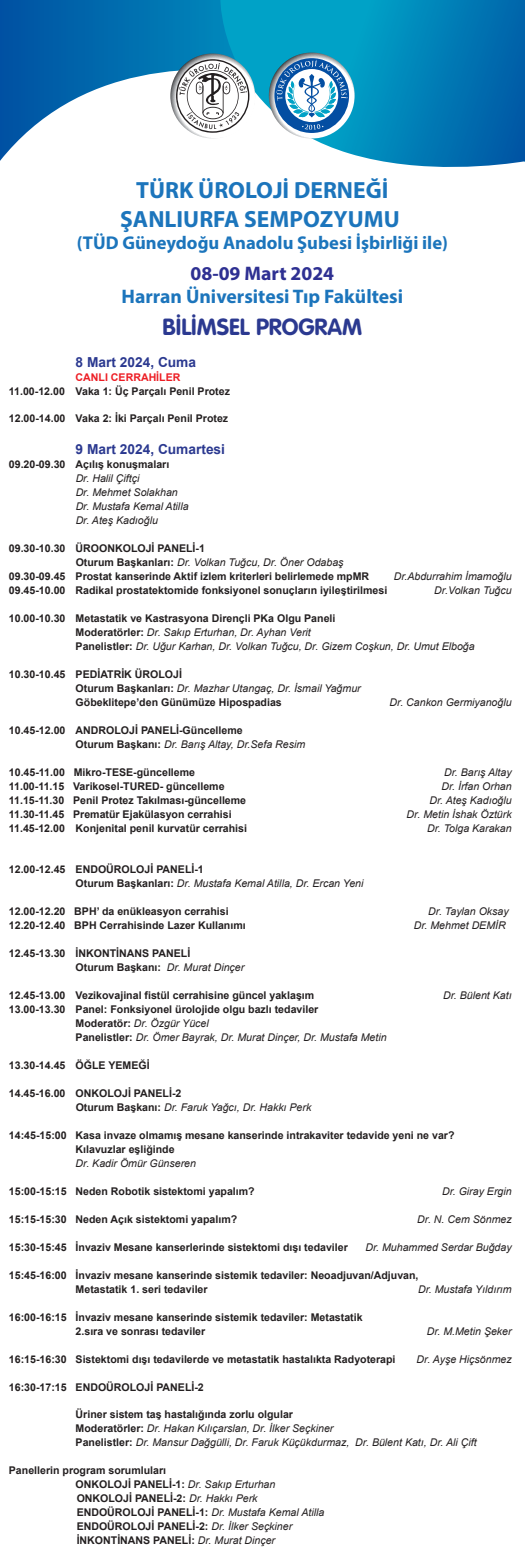
<style>
.page{position:relative;width:525px;height:1564px;background:#fff}
.page>*{position:absolute;margin:0;border:0;box-sizing:border-box;transform-origin:0 0}
.t1{font:700 23.5px/28.1px "Myriad Pro";color:#1c75bc;text-align:center}
.t2{font:23.12px "VAG Rounded Bold Tr";color:#2b3990}
.t3{font:700 19.62px "Myriad Pro";color:#1c75bc}
.t4{font:700 19.62px "Myriad Pro";color:#2e3092}
.t5{font:700 18.5px "Myriad Pro";color:#1c75bc}
.t6{font:700 13.75px "Arial";color:#2b3990}
.t7{font:700 10.62px/14px "Arial";color:#231f20}
.t8{font:italic 10.62px/14px "Arial";color:#231f20}
.t9{font:700 10.62px "Arial";color:#ed1d24}
.s1{font-weight:700;font-style:normal}
.s2{font-weight:400;font-style:italic}
</style>
<div class="page">
<svg style="left:0;top:0;width:220px;height:161px"></svg>
<svg style="left:220px;top:0;width:304px;height:167px;background:#1e93c1"></svg>
<svg style="left:269px;top:53px;width:85px;height:86px"></svg>
<svg style="left:274px;top:58px;width:75px;height:75px"></svg>
<svg style="left:276px;top:60px;width:71px;height:70px"></svg>
<svg style="left:170px;top:54px;width:85px;height:84px"></svg>
<svg style="left:176px;top:59px;width:73px;height:74px"></svg>
<h1 class="t1" style="left:120px;top:176px;width:281px">TÜRK ÜROLOJİ DERNEĞİ<br>ŞANLIURFA SEMPOZYUMU</h1>
<h3 class="t5" style="left:77px;top:230px;width:372px">(TÜD Güneydoğu Anadolu Şubesi İşbirliği ile)</h3>
<h3 class="t4" style="left:190px;top:260px;width:145px">08-09 Mart 2024</h3>
<h3 class="t3" style="left:121px;top:284px;width:283px">Harran Üniversitesi Tıp Fakültesi</h3>
<h2 class="t2" style="left:162px;top:313px;width:201px">BİLİMSEL PROGRAM</h2>
<p class="t6" style="left:76px;top:353px;width:122px">8 Mart 2024, Cuma</p>
<p class="t9" style="left:76px;top:370px;width:106px">CANLI CERRAHİLER</p>
<p class="t7" style="left:9px;top:384px;width:222px">11.00-12.00 Vaka 1: Üç Parçalı Penil Protez</p>
<p class="t7" style="left:9px;top:412px;width:221px">12.00-14.00 Vaka 2: İki Parçalı Penil Protez</p>
<p class="t6" style="left:76px;top:440px;width:151px">9 Mart 2024, Cumartesi</p>
<p class="t7" style="left:9px;top:458px;width:162px">09.20-09.30 Açılış konuşmaları</p>
<p class="t8" style="left:76px;top:472px;width:114px">Dr. Halil Çiftçi<br>Dr. Mehmet Solakhan<br>Dr. Mustafa Kemal Atilla<br>Dr. Ateş Kadıoğlu</p>
<p class="t7" style="left:9px;top:542px;width:197px">09.30-10.30 ÜROONKOLOJİ PANELİ-1</p>
<p class="t8" style="left:76px;top:555px;width:269px"><span class="s1">Oturum Başkanları:</span> Dr. Volkan Tuğcu, Dr. Öner Odabaş</p>
<p class="t7" style="left:9px;top:570px;width:361px">09.30-09.45 Prostat kanserinde Aktif izlem kriterleri belirlemede mpMR</p>
<p class="t8" style="left:393px;top:569px;width:119px">Dr.Abdurrahim İmamoğlu</p>
<p class="t7" style="left:9px;top:584px;width:379px">09.45-10.00 Radikal prostatektomide fonksiyonel sonuçların iyileştirilmesi</p>
<p class="t8" style="left:434px;top:583px;width:79px">Dr.Volkan Tuğcu</p>
<p class="t8" style="left:76px;top:611px;width:400px;text-indent:-67px"><span class="s1">10.00-10.30 Metastatik ve Kastrasyona Dirençli PKa Olgu Paneli<br>Moderatörler:</span> Dr. Sakıp Erturhan, Dr. Ayhan Verit<br><span class="s1">Panelistler:</span> Dr. Uğur Karhan, Dr. Volkan Tuğcu, Dr. Gizem Coşkun, Dr. Umut Elboğa</p>
<p class="t7" style="left:76px;top:667px;width:286px;text-indent:-67px">10.30-10.45 PEDİATRİK ÜROLOJİ<br>Oturum Başkanları: <span class="s2">Dr. Mazhar Utangaç, Dr. İsmail Yağmur<br></span>Göbeklitepe’den Günümüze Hipospadias</p>
<p class="t8" style="left:389px;top:695px;width:124px">Dr. Cankon Germiyanoğlu</p>
<p class="t7" style="left:76px;top:723px;width:231px;text-indent:-67px">10.45-12.00 ANDROLOJİ PANELİ-Güncelleme<br>Oturum Başkanı: <span class="s2">Dr. Barış Altay, Dr.Sefa Resim</span></p>
<p class="t7" style="left:9px;top:765px;width:187px">10.45-11.00 Mikro-TESE-güncelleme</p>
<p class="t8" style="left:444px;top:765px;width:69px">Dr. Barış Altay</p>
<p class="t7" style="left:9px;top:779px;width:217px">11.00-11.15 Varikosel-TURED- güncelleme</p>
<p class="t8" style="left:441px;top:779px;width:72px">Dr. İrfan Orhan</p>
<p class="t7" style="left:9px;top:793px;width:239px">11.15-11.30 Penil Protez Takılması-güncelleme</p>
<p class="t8" style="left:429px;top:793px;width:84px">Dr. Ateş Kadıoğlu</p>
<p class="t7" style="left:9px;top:807px;width:224px">11.30-11.45 Prematür Ejakülasyon cerrahisi</p>
<p class="t8" style="left:406px;top:807px;width:106px">Dr. Metin İshak Öztürk</p>
<p class="t7" style="left:9px;top:821px;width:239px">11.45-12.00 Konjenital penil kurvatür cerrahisi</p>
<p class="t8" style="left:427px;top:821px;width:86px">Dr. Tolga Karakan</p>
<p class="t7" style="left:76px;top:863px;width:289px;text-indent:-67px">12.00-12.45 ENDOÜROLOJİ PANELİ-1<br>Oturum Başkanları: <span class="s2">Dr. Mustafa Kemal Atilla, Dr. Ercan Yeni</span></p>
<p class="t7" style="left:9px;top:905px;width:221px">12.00-12.20 BPH’ da enükleasyon cerrahisi</p>
<p class="t8" style="left:428px;top:905px;width:82px">Dr. Taylan Oksay</p>
<p class="t7" style="left:9px;top:919px;width:238px">12.20-12.40 BPH Cerrahisinde Lazer Kullanımı</p>
<p class="t8" style="left:413px;top:919px;width:93px">Dr. Mehmet DEMİR</p>
<p class="t7" style="left:76px;top:947px;width:170px;text-indent:-67px">12.45-13.30 İNKONTİNANS PANELİ<br>Oturum Başkanı: <span class="s2">Dr. Murat Dinçer</span></p>
<p class="t7" style="left:9px;top:989px;width:307px">12.45-13.00 Vezikovajinal fistül cerrahisine güncel yaklaşım</p>
<p class="t8" style="left:443px;top:989px;width:70px">Dr. Bülent Katı</p>
<p class="t7" style="left:76px;top:1003px;width:312px;text-indent:-67px">13.00-13.30 Panel: Fonksiyonel ürolojide olgu bazlı tedaviler<br>Moderatör: <span class="s2">Dr. Özgür Yücel<br></span>Panelistler: <span class="s2">Dr. Ömer Bayrak, Dr. Murat Dinçer, Dr. Mustafa Metin</span></p>
<p class="t7" style="left:9px;top:1059px;width:142px">13.30-14.45 ÖĞLE YEMEĞİ</p>
<p class="t7" style="left:76px;top:1087px;width:237px;text-indent:-67px">14.45-16.00 ONKOLOJİ PANELİ-2<br>Oturum Başkanı: <span class="s2">Dr. Faruk Yağcı, Dr. Hakkı Perk</span></p>
<p class="t7" style="left:76px;top:1129px;width:380px;text-indent:-67px">14:45-15:00 Kasa invaze olmamış mesane kanserinde intrakaviter tedavide yeni ne var?<br>Kılavuzlar eşliğinde</p>
<p class="t8" style="left:76px;top:1156px;width:122px">Dr. Kadir Ömür Günseren</p>
<p class="t7" style="left:9px;top:1184px;width:247px">15:00-15:15 Neden Robotik sistektomi yapalım?</p>
<p class="t8" style="left:442px;top:1184px;width:71px">Dr. Giray Ergin</p>
<p class="t7" style="left:9px;top:1212px;width:230px">15:15-15:30 Neden Açık sistektomi yapalım?</p>
<p class="t8" style="left:417px;top:1212px;width:96px">Dr. N. Cem Sönmez</p>
<p class="t7" style="left:9px;top:1240px;width:340px">15:30-15:45 İnvaziv Mesane kanserlerinde sistektomi dışı tedaviler</p>
<p class="t8" style="left:365px;top:1240px;width:148px">Dr. Muhammed Serdar Buğday</p>
<p class="t7" style="left:76px;top:1268px;width:344px;text-indent:-67px">15:45-16:00 İnvaziv mesane kanserinde sistemik tedaviler: Neoadjuvan/Adjuvan,<br>Metastatik 1. seri tedaviler</p>
<p class="t8" style="left:418px;top:1282px;width:95px">Dr. Mustafa Yıldırım</p>
<p class="t7" style="left:76px;top:1310px;width:288px;text-indent:-67px">16:00-16:15 İnvaziv mesane kanserinde sistemik tedaviler: Metastatik<br>2.sıra ve sonrası tedaviler</p>
<p class="t8" style="left:426px;top:1324px;width:86px">Dr. M.Metin Şeker</p>
<p class="t7" style="left:9px;top:1352px;width:388px">16:15-16:30 Sistektomi dışı tedavilerde ve metastatik hastalıkta Radyoterapi</p>
<p class="t8" style="left:416px;top:1352px;width:97px">Dr. Ayşe Hiçsönmez</p>
<p class="t7" style="left:9px;top:1380px;width:196px">16:30-17:15 ENDOÜROLOJİ PANELİ-2</p>
<p class="t8" style="left:76px;top:1408px;width:402px"><span class="s1">Üriner sistem taş hastalığında zorlu olgular<br>Moderatörler:</span> Dr. Hakan Kılıçarslan, Dr. İlker Seçkiner<br><span class="s1">Panelistler:</span> Dr. Mansur Dağgülli, Dr. Faruk Küçükdurmaz, Dr. Bülent Katı, Dr. Ali Çift</p>
<p class="t7" style="left:76px;top:1464px;width:250px;text-indent:-67px">Panellerin program sorumluları<br>ONKOLOJİ PANELİ-1: <span class="s2">Dr. Sakıp Erturhan </span>ONKOLOJİ PANELİ-2: <span class="s2">Dr. Hakkı Perk </span>ENDOÜROLOJİ PANELİ-1: <span class="s2">Dr. Mustafa Kemal Atilla </span>ENDOÜROLOJİ PANELİ-2: <span class="s2">Dr. İlker Seçkiner </span>İNKONTİNANS PANELİ: <span class="s2">Dr. Murat Dinçer</span></p>
</div>
